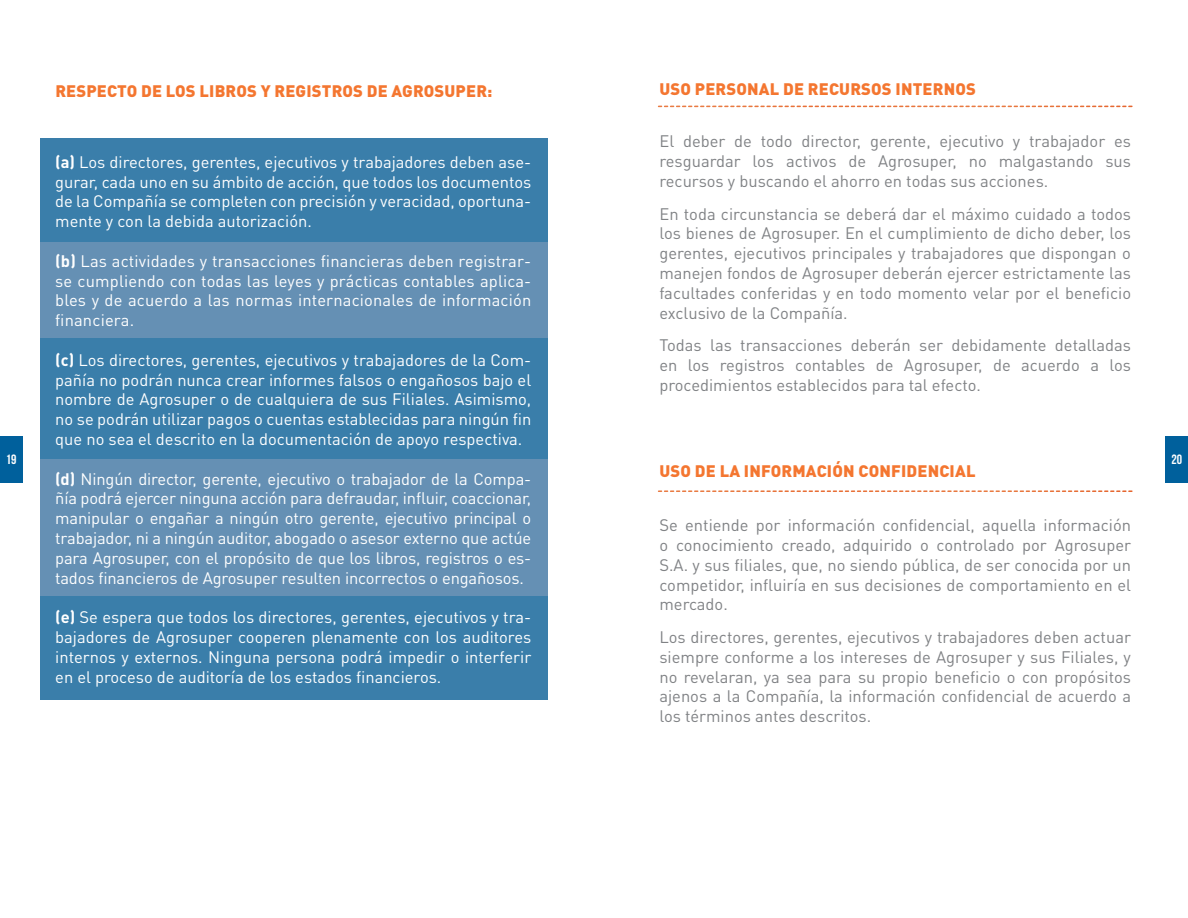
<style>
.page{position:relative;width:1188px;height:918px;background:#fff}
.page>*{position:absolute;margin:0;border:0;box-sizing:border-box;transform-origin:0 0}
.t1{font:16.5px/19.8px "DIN Pro";color:#fff;text-align:justify}
.t2{font:16.5px/19.8px "DIN Pro";color:#808285;text-align:justify}
.t3{font:900 16.5px "DIN Pro";letter-spacing:.01em;color:#f47630}
.t4{font:13.5px "Bebas Neue";color:#fff}
.s1{font-weight:700}
</style>
<div class="page">
<div style="left:1166px;top:436px;width:22px;height:47px;background:#00609c"></div>
<div style="left:0;top:436px;width:22px;height:47px;background:#00609c"></div>
<div style="left:40px;top:596px;width:508px;height:104px;background:#3a7eaa"></div>
<div style="left:40px;top:459px;width:508px;height:137px;background:#6590b4"></div>
<div style="left:40px;top:337px;width:508px;height:122px;background:#3a7eaa"></div>
<div style="left:40px;top:242px;width:508px;height:96px;background:#6590b4"></div>
<div style="left:40px;top:138px;width:508px;height:104px;background:#3a7eaa"></div>
<svg style="left:659px;top:106px;width:473px;height:1px"></svg>
<svg style="left:659px;top:490px;width:473px;height:2px"></svg>
<p class="t3" style="left:55px;top:77px;width:439px">RESPECTO DE LOS LIBROS Y REGISTROS DE AGROSUPER:</p>
<p class="t3" style="left:660px;top:75px;width:318px">USO PERSONAL DE RECURSOS INTERNOS</p>
<p class="t2" style="left:659px;top:131px;width:473px">El deber de todo director, gerente, ejecutivo y trabajador es resguardar los activos de Agrosuper, no malgastando sus recursos y buscando el ahorro en todas sus acciones.</p>
<p class="t2" style="left:659px;top:203px;width:473px">En toda circunstancia se deberá dar el máximo cuidado a todos los bienes de Agrosuper. En el cumplimiento de dicho deber, los gerentes, ejecutivos principales y trabajadores que dispongan o manejen fondos de Agrosuper deberán ejercer estrictamente las facultades conferidas y en todo momento velar por el beneficio exclusivo de la Compañía.</p>
<p class="t2" style="left:659px;top:335px;width:473px">Todas las transacciones deberán ser debidamente detalladas en los registros contables de Agrosuper, de acuerdo a los procedimientos establecidos para tal efecto.</p>
<p class="t1" style="left:55px;top:151px;width:478px"><span class="s1">(a)</span> Los directores, gerentes, ejecutivos y trabajadores deben ase&shy;gurar, cada uno en su ámbito de acción, que todos los documentos de la Compañía se completen con precisión y veracidad, oportuna&shy;mente y con la debida autorización.</p>
<p class="t1" style="left:55px;top:250px;width:478px"><span class="s1">(b)</span> Las actividades y transacciones financieras deben registrar&shy;se cumpliendo con todas las leyes y prácticas contables aplica&shy;bles y de acuerdo a las normas internacionales de información financiera.</p>
<p class="t1" style="left:55px;top:349px;width:478px"><span class="s1">(c)</span> Los directores, gerentes, ejecutivos y trabajadores de la Com&shy;pañía no podrán nunca crear informes falsos o engañosos bajo el nombre de Agrosuper o de cualquiera de sus Filiales. Asimismo, no se podrán utilizar pagos o cuentas establecidas para ningún fin que no sea el descrito en la documentación de apoyo respectiva.</p>
<p class="t1" style="left:55px;top:468px;width:478px"><span class="s1">(d)</span> Ningún director, gerente, ejecutivo o trabajador de la Compa&shy;ñía podrá ejercer ninguna acción para defraudar, influir, coaccionar, manipular o engañar a ningún otro gerente, ejecutivo principal o trabajador, ni a ningún auditor, abogado o asesor externo que actúe para Agrosuper, con el propósito de que los libros, registros o es&shy;tados financieros de Agrosuper resulten incorrectos o engañosos.</p>
<p class="t1" style="left:55px;top:607px;width:478px"><span class="s1">(e)</span> Se espera que todos los directores, gerentes, ejecutivos y tra&shy;bajadores de Agrosuper cooperen plenamente con los auditores internos y externos. Ninguna persona podrá impedir o interferir en el proceso de auditoría de los estados financieros.</p>
<p class="t4" style="left:6px;top:452px;width:12px">19</p>
<p class="t4" style="left:1172px;top:452px;width:12px">20</p>
<p class="t3" style="left:660px;top:457px;width:317px">USO DE LA INFORMACIÓN CONFIDENCIAL</p>
<p class="t2" style="left:659px;top:515px;width:473px">Se entiende por información confidencial, aquella información o conocimiento creado, adquirido o controlado por Agrosuper S.A. y sus filiales, que, no siendo pública, de ser conocida por un competidor, influiría en sus decisiones de comportamiento en el mercado.</p>
<p class="t2" style="left:659px;top:626px;width:473px">Los directores, gerentes, ejecutivos y trabajadores deben actuar siempre conforme a los intereses de Agrosuper y sus Filiales, y no revelaran, ya sea para su propio beneficio o con propósitos ajenos a la Compañía, la información confidencial de acuerdo a los términos antes descritos.</p>
</div>
